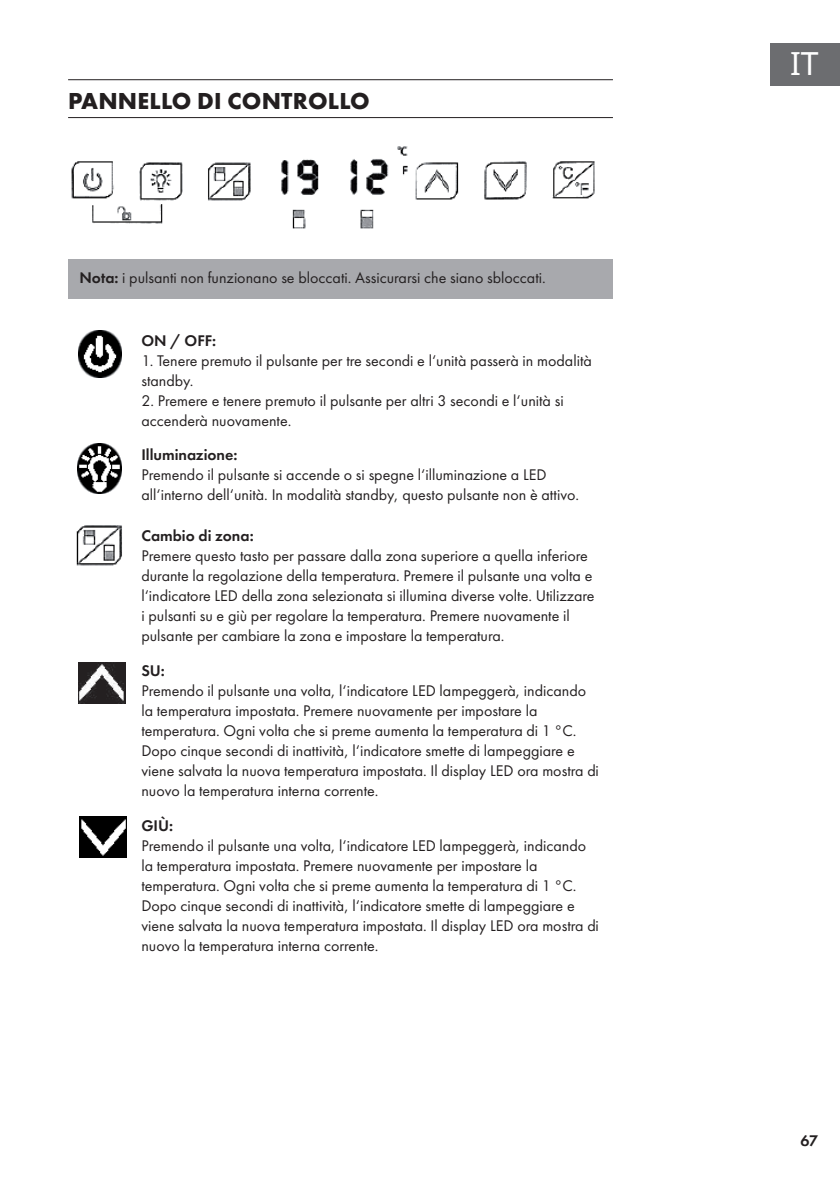
<style>
.page{position:relative;width:840px;height:1191px;background:#fff}
.page>*{position:absolute;margin:0;border:0;box-sizing:border-box;transform-origin:0 0}
.t1{font:32px "Noto Sans";color:#fff}
.t2{font:700 24px "Futura PTW08";letter-spacing:.01em;color:#231f20}
.t3{font:16px/20px "Futura PTW08";color:#231f20}
.t4{font:600 16px "Futura PTW08";color:#231f20}
.s1{font-weight:600}
</style>
<div class="page">
<div style="left:770px;top:43px;width:69px;height:42px;background:#6c6d70"></div>
<hr style="left:68px;top:79px;width:544px;height:1px;background:#231f20">
<hr style="left:68px;top:117px;width:544px;height:1px;background:#231f20">
<div style="left:68px;top:259px;width:544px;height:39px;background:#a8a9ad"></div>
<img style="left:79px;top:330px;width:42px;height:47px">
<img style="left:77px;top:444px;width:44px;height:50px">
<img style="left:76px;top:525px;width:46px;height:41px">
<img style="left:78px;top:662px;width:48px;height:42px">
<img style="left:80px;top:816px;width:47px;height:42px">
<img style="left:71px;top:146px;width:524px;height:83px">
<h2 class="t2" style="left:68px;top:85px;width:303px">PANNELLO DI CONTROLLO</h2>
<p class="t3" style="left:79px;top:267px;width:467px"><span class="s1">Nota:</span> i pulsanti non funzionano se bloccati. Assicurarsi che siano sbloccati.</p>
<p class="t4" style="left:141px;top:330px;width:76px">ON / OFF:</p>
<p class="t3" style="left:141px;top:350px;width:451px">1. Tenere premuto il pulsante per tre secondi e l‘unità passerà in modalità standby.</p>
<p class="t3" style="left:141px;top:390px;width:423px">2. Premere e tenere premuto il pulsante per altri 3 secondi e l‘unità si accenderà nuovamente.</p>
<p class="t4" style="left:141px;top:445px;width:98px">Illuminazione:</p>
<p class="t3" style="left:141px;top:465px;width:439px">Premendo il pulsante si accende o si spegne l‘illuminazione a LED all‘interno dell‘unità. In modalità standby, questo pulsante non è attivo.</p>
<p class="t4" style="left:141px;top:525px;width:114px">Cambio di zona:</p>
<p class="t3" style="left:141px;top:545px;width:454px">Premere questo tasto per passare dalla zona superiore a quella inferiore durante la regolazione della temperatura. Premere il pulsante una volta e l‘indicatore LED della zona selezionata si illumina diverse volte. Utilizzare i pulsanti su e giù per regolare la temperatura. Premere nuovamente il pulsante per cambiare la zona e impostare la temperatura.</p>
<p class="t4" style="left:141px;top:660px;width:25px">SU:</p>
<p class="t3" style="left:141px;top:680px;width:459px">Premendo il pulsante una volta, l‘indicatore LED lampeggerà, indicando la temperatura impostata. Premere nuovamente per impostare la temperatura. Ogni volta che si preme aumenta la temperatura di 1 °C.<br>Dopo cinque secondi di inattività, l‘indicatore smette di lampeggiare e viene salvata la nuova temperatura impostata. Il display LED ora mostra di nuovo la temperatura interna corrente.</p>
<p class="t4" style="left:141px;top:815px;width:33px">GIÙ:</p>
<p class="t3" style="left:141px;top:835px;width:459px">Premendo il pulsante una volta, l‘indicatore LED lampeggerà, indicando la temperatura impostata. Premere nuovamente per impostare la temperatura. Ogni volta che si preme aumenta la temperatura di 1 °C.<br>Dopo cinque secondi di inattività, l‘indicatore smette di lampeggiare e viene salvata la nuova temperatura impostata. Il display LED ora mostra di nuovo la temperatura interna corrente.</p>
<h1 class="t1" style="left:789px;top:41px;width:30px">IT</h1>
<p class="t4" style="left:800px;top:1130px;width:19px">67</p>
</div>
